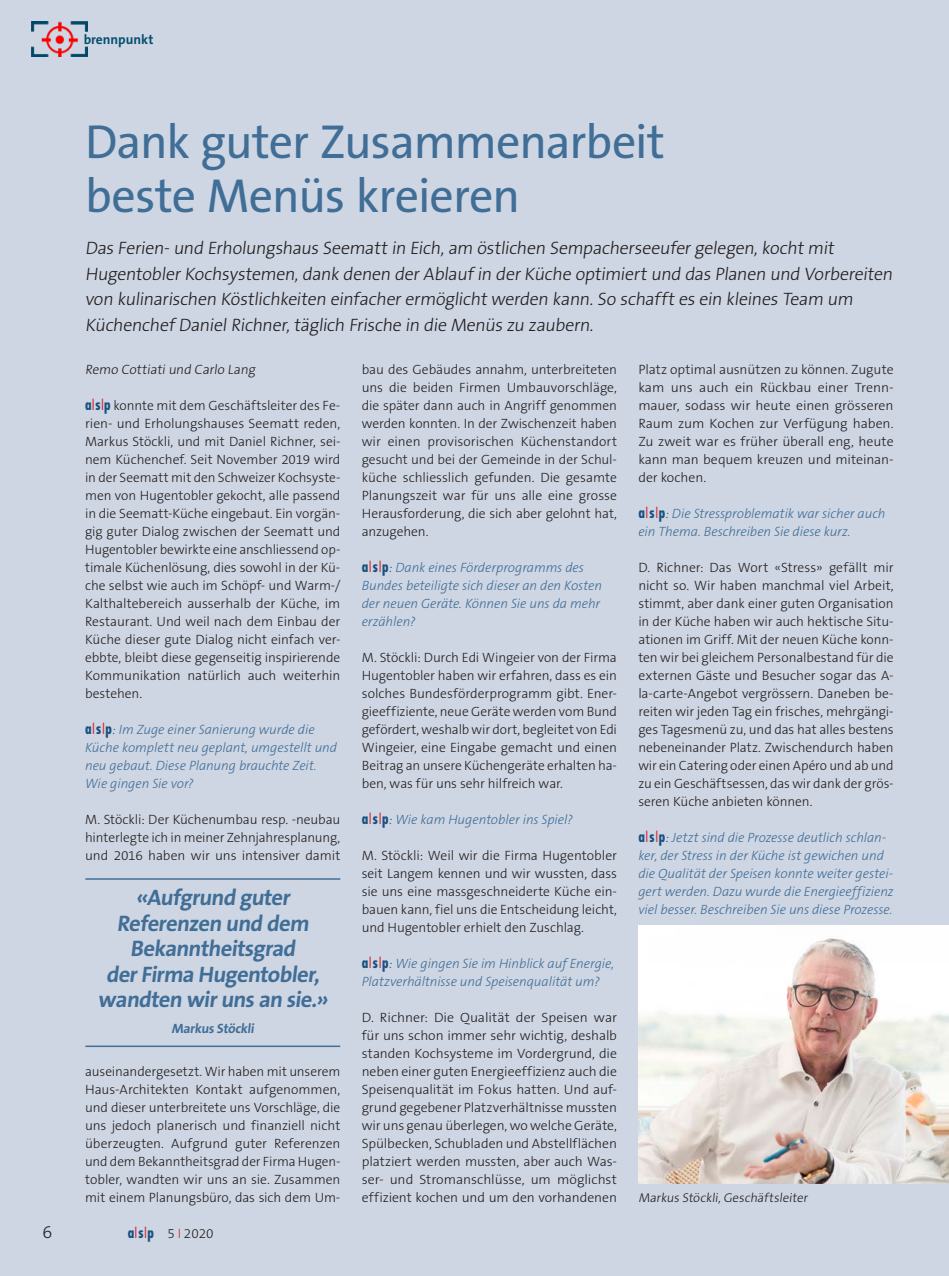
<style>
.page{position:relative;width:949px;height:1276px;background:#fff}
.page>*{position:absolute;margin:0;border:0;box-sizing:border-box;transform-origin:0 0}
.t1{font:48px/54px "The Sans B5 Plain";letter-spacing:-.02em;color:#406e97}
.t2{font:700 22.5px/25.5px "The Sans B7";color:#406e97;text-align:center}
.t3{font:300 18px/25.5px "The Sans B3";color:#231f20}
.t4{font:300 13.5px/18px "The Sans B3";letter-spacing:-.01em;color:#231f20;text-align:justify}
.t5{font:italic 300 13.5px/18px "The Sans B3";letter-spacing:-.005em;color:#406e97}
.t6{font:700 13.5px "The Sans B7";color:#406e97}
.t7{font:700 13.5px "The Sans B7";color:#054f6e}
.t8{font:300 12.75px "The Sans B3";color:#231f20}
.s1{font-family:"Futura Std";font-weight:700;font-stretch:condensed;font-size:15px;color:#185180}
.s2{font-family:"Futura Std";font-stretch:condensed;font-size:15px;color:#da2128}
.s3{font-family:"Futura Std";font-weight:700;font-style:normal;font-stretch:condensed;font-size:15px;color:#185180}
.s4{font-family:"Futura Std";font-style:normal;font-stretch:condensed;font-size:15px;color:#da2128}
.s5{color:#185180}
.s6{color:#da2128}
</style>
<div class="page">
<div style="left:0;top:0;width:948px;height:1276px;background:#cfd6e3"></div>
<hr style="left:948px;top:0;width:1px;height:1276px;background:#cfd6e3">
<img style="left:31px;top:22px;width:56px;height:34px">
<img style="left:638px;top:925px;width:310px;height:258px">
<hr style="left:85px;top:878px;width:255px;height:1px;background:#406e97">
<hr style="left:85px;top:1045px;width:255px;height:2px;background:#406e97">
<p class="t7" style="left:84px;top:32px;width:71px">brennpunkt</p>
<h1 class="t1" style="left:85px;top:117px;width:581px">Dank guter Zusammenarbeit beste Menüs kreieren</h1>
<p class="t3" style="left:85px;top:236px;width:811px">Das Ferien- und Erholungshaus Seematt in Eich, am östlichen Sempacherseeufer gelegen, kocht mit Hugentobler Kochsystemen, dank denen der Ablauf in der Küche optimiert und das Planen und Vorbereiten von kulinarischen Köstlichkeiten einfacher ermöglicht werden kann. So schafft es ein kleines Team um Küchenchef Daniel Richner, täglich Frische in die Menüs zu zaubern.</p>
<p class="t4" style="left:85px;top:361px;width:173px">Remo Cottiati und Carlo Lang</p>
<p class="t4" style="left:85px;top:397px;width:257px"><span class="s1">a</span><span class="s2">I</span><span class="s1">s</span><span class="s2">I</span><span class="s1">p</span> konnte mit dem Geschäftsleiter des Fe&shy;rien- und Erholungshauses Seematt reden, Markus Stöckli, und mit Daniel Richner, sei&shy;nem Küchenchef. Seit November 2019 wird in der Seematt mit den Schweizer Kochsyste&shy;men von Hugentobler gekocht, alle passend in die Seematt-Küche eingebaut. Ein vorgän&shy;gig guter Dialog zwischen der Seematt und Hugentobler bewirkte eine anschliessend op&shy;timale Küchenlösung, dies sowohl in der Kü&shy;che selbst wie auch im Schöpf- und Warm-/ Kalthaltebereich ausserhalb der Küche, im Restaurant. Und weil nach dem Einbau der Küche dieser gute Dialog nicht einfach ver&shy;ebbte, bleibt diese gegenseitig inspirierende Kommunikation natürlich auch weiterhin bestehen.</p>
<p class="t5" style="left:85px;top:721px;width:253px"><span class="s3">a</span><span class="s4">I</span><span class="s3">s</span><span class="s4">I</span><span class="s3">p</span><span class="s5">:</span> Im Zuge einer Sanierung wurde die Küche komplett neu geplant, umgestellt und neu gebaut. Diese Planung brauchte Zeit.<br>Wie gingen Sie vor?</p>
<p class="t4" style="left:85px;top:811px;width:257px">M. Stöckli: Der Küchenumbau resp. -neubau hinterlegte ich in meiner Zehnjahresplanung, und 2016 haben wir uns intensiver damit</p>
<p class="t4" style="left:361px;top:361px;width:257px">bau des Gebäudes annahm, unterbreiteten uns die beiden Firmen Umbauvorschläge, die später dann auch in Angriff genommen werden konnten. In der Zwischenzeit haben wir einen provisorischen Küchenstandort gesucht und bei der Gemeinde in der Schul&shy;küche schliesslich gefunden. Die gesamte Planungszeit war für uns alle eine grosse Herausforderung, die sich aber gelohnt hat, anzugehen.</p>
<p class="t5" style="left:361px;top:559px;width:242px"><span class="s3">a</span><span class="s4">I</span><span class="s3">s</span><span class="s4">I</span><span class="s3">p</span><span class="s5">:</span> Dank eines Förderprogramms des Bundes beteiligte sich dieser an den Kosten der neuen Geräte. Können Sie uns da mehr erzählen?</p>
<p class="t4" style="left:361px;top:649px;width:257px">M. Stöckli: Durch Edi Wingeier von der Firma Hugentobler haben wir erfahren, dass es ein solches Bundesförderprogramm gibt. Ener&shy;gieeffiziente, neue Geräte werden vom Bund gefördert, weshalb wir dort, begleitet von Edi Wingeier, eine Eingabe gemacht und einen Beitrag an unsere Küchengeräte erhalten ha&shy;ben, was für uns sehr hilfreich war.</p>
<p class="t5" style="left:361px;top:811px;width:212px"><span class="s3">a</span><span class="s4">I</span><span class="s3">s</span><span class="s4">I</span><span class="s3">p</span><span class="s5">:</span> Wie kam Hugentobler ins Spiel?</p>
<p class="t4" style="left:361px;top:847px;width:257px">M. Stöckli: Weil wir die Firma Hugentobler seit Langem kennen und wir wussten, dass sie uns eine massgeschneiderte Küche ein&shy;bauen kann, fiel uns die Entscheidung leicht, und Hugentobler erhielt den Zuschlag.</p>
<p class="t5" style="left:361px;top:955px;width:254px"><span class="s3">a</span><span class="s4">I</span><span class="s3">s</span><span class="s4">I</span><span class="s3">p</span><span class="s5">:</span> Wie gingen Sie im Hinblick auf Energie,<br>Platzverhältnisse und Speisenqualität um?</p>
<p class="t4" style="left:361px;top:1009px;width:257px">D. Richner: Die Qualität der Speisen war für uns schon immer sehr wichtig, deshalb standen Kochsysteme im Vordergrund, die neben einer guten Energieeffizienz auch die Speisenqualität im Fokus hatten. Und auf&shy;grund gegebener Platzverhältnisse mussten wir uns genau überlegen, wo welche Geräte, Spülbecken, Schubladen und Abstellflächen platziert werden mussten, aber auch Was&shy;ser- und Stromanschlüsse, um möglichst effizient kochen und um den vorhandenen</p>
<p class="t4" style="left:638px;top:361px;width:257px">Platz optimal ausnützen zu können. Zugute kam uns auch ein Rückbau einer Trenn&shy;mauer, sodass wir heute einen grösseren Raum zum Kochen zur Verfügung haben.<br>Zu zweit war es früher überall eng, heute kann man bequem kreuzen und miteinan&shy;der kochen.</p>
<p class="t5" style="left:638px;top:505px;width:248px"><span class="s3">a</span><span class="s4">I</span><span class="s3">s</span><span class="s4">I</span><span class="s3">p</span><span class="s5">:</span> Die Stressproblematik war sicher auch ein Thema. Beschreiben Sie diese kurz.</p>
<p class="t4" style="left:638px;top:559px;width:257px">D. Richner: Das Wort «Stress» gefällt mir nicht so. Wir haben manchmal viel Arbeit, stimmt, aber dank einer guten Organisation in der Küche haben wir auch hektische Situ&shy;ationen im Griff. Mit der neuen Küche konn&shy;ten wir bei gleichem Personalbestand für die externen Gäste und Besucher sogar das A&shy;la-carte-Angebot vergrössern. Daneben be&shy;reiten wir jeden Tag ein frisches, mehrgängi&shy;ges Tagesmenü zu, und das hat alles bestens nebeneinander Platz. Zwischendurch haben wir ein Catering oder einen Apéro und ab und zu ein Geschäftsessen, das wir dank der grös&shy;seren Küche anbieten können.</p>
<p class="t5" style="left:638px;top:829px;width:257px"><span class="s3">a</span><span class="s4">I</span><span class="s3">s</span><span class="s4">I</span><span class="s3">p</span><span class="s5">:</span> Jetzt sind die Prozesse deutlich schlan&shy;ker, der Stress in der Küche ist gewichen und die Qualität der Speisen konnte weiter gestei&shy;gert werden. Dazu wurde die Energieeffizienz viel besser. Beschreiben Sie uns diese Prozesse.</p>
<h2 class="t2" style="left:98px;top:886px;width:234px">«Aufgrund guter<br>Referenzen und dem<br>Bekanntheitsgrad<br>der Firma Hugentobler, wandten wir uns an sie.»</h2>
<p class="t6" style="left:171px;top:1021px;width:86px">Markus Stöckli</p>
<p class="t4" style="left:85px;top:1063px;width:257px">auseinandergesetzt. Wir haben mit unserem Haus-Architekten Kontakt aufgenommen, und dieser unterbreitete uns Vorschläge, die uns jedoch planerisch und finanziell nicht überzeugten. Aufgrund guter Referenzen und dem Bekanntheitsgrad der Firma Hugen&shy;tobler, wandten wir uns an sie. Zusammen mit einem Planungsbüro, das sich dem Um-</p>
<p class="t8" style="left:638px;top:1191px;width:172px">Markus Stöckli, Geschäftsleiter</p>
<h3 class="t3" style="left:43px;top:1220px;width:11px">6</h3>
<p class="t4" style="left:128px;top:1225px;width:87px"><span class="s1">a</span><span class="s2">I</span><span class="s1">s</span><span class="s2">I</span><span class="s1">p</span> 5 <span class="s6">I</span> 2020</p>
</div>
